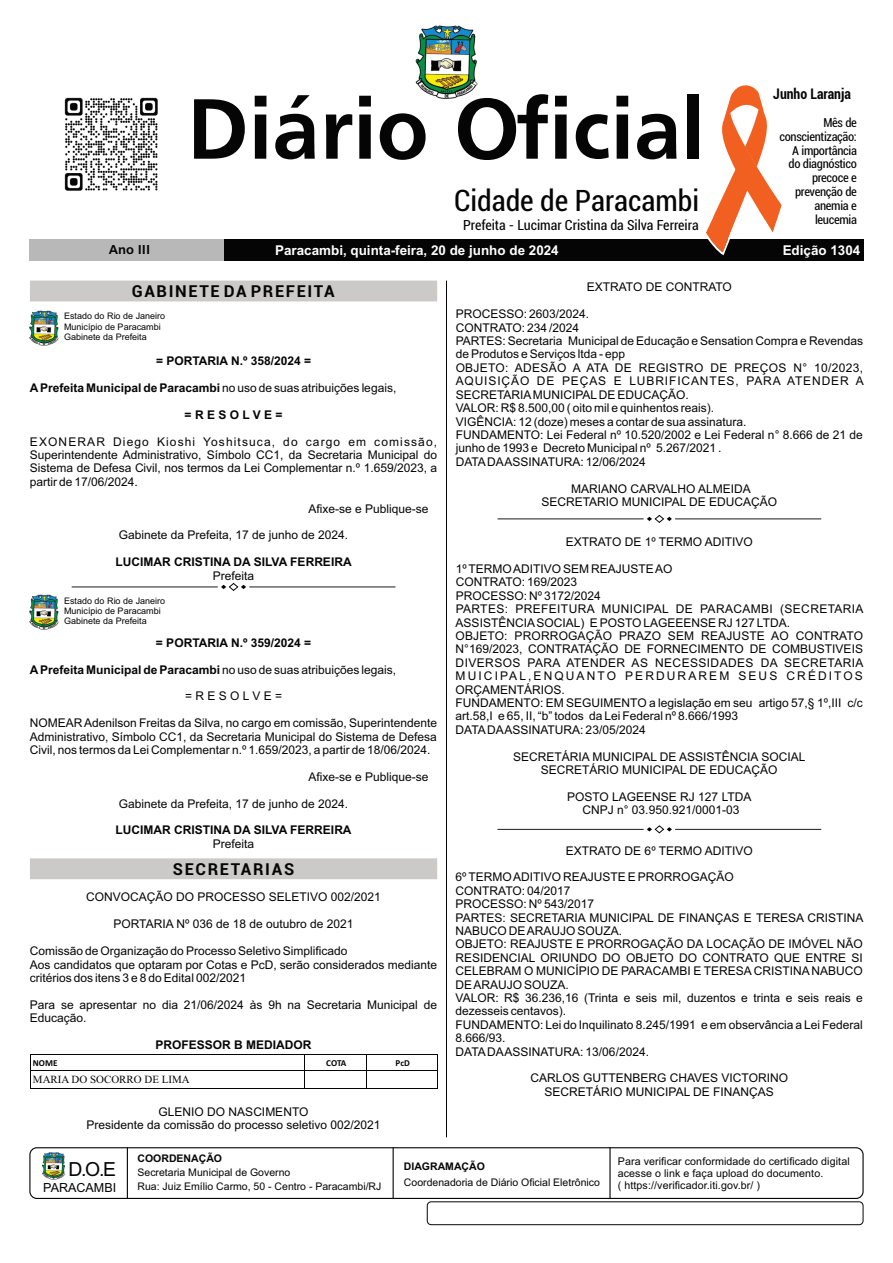
<style>
.page{position:relative;width:893px;height:1263px;background:#fff}
.page>*{position:absolute;margin:0;border:0;box-sizing:border-box;transform-origin:0 0}
.t1{font:700 89.25px "Frutiger";color:#040504}
.t2{font:condensed 29.7px "Roboto";color:#040504}
.t3{font:19.35px "Arial";color:#040504}
.t4{font:700 16.5px "Roboto";letter-spacing:.1em;color:#040504}
.t5{font:700 condensed 14.85px "Roboto";color:#040504;scale:.94 1}
.t6{font:condensed 14.1px "Roboto";color:#040504}
.t7{font:700 13.5px "Arial";color:#fff}
.t8{font:700 13.5px "Frutiger";color:#040504}
.t9{font:12.6px "Arial";color:#040504}
.t10{font:condensed 12.45px/13.8px "Roboto";letter-spacing:-.025em;color:#040504;text-align:right}
.t11{font:12px/13.4px "Arial";color:#040504}
.t12{font:700 12px "Arial";color:#040504}
.t13{font:10.95px "Times New Roman";color:#040504}
.t14{font:10.65px/11.9px "Arial";letter-spacing:.01em;color:#040504}
.t15{font:10.5px/13.8px "Arial";color:#040504}
.t16{font:700 10.5px "Arial";color:#040504}
.t17{font:700 9.15px "Calibri";color:#040504}
.t18{font:9px/10.1px "Arial";color:#040504}
.s1{font-weight:400}
</style>
<div class="page">
<img style="left:42px;top:1152px;width:23px;height:28px">
<div style="left:29px;top:1147px;width:835px;height:52px;border:1px solid #040504;border-radius:7px"></div>
<hr style="left:609px;top:1147px;width:2px;height:52px;background:#040504">
<hr style="left:127px;top:1147px;width:1px;height:52px;background:#040504">
<hr style="left:393px;top:1147px;width:1px;height:52px;background:#040504">
<div style="left:427px;top:1202px;width:436px;height:23px;border:1px solid #040504;border-radius:4px"></div>
<hr style="left:446px;top:281px;width:1px;height:856px;background:#040504">
<div style="left:30px;top:281px;width:407px;height:20px;background:#cbcac9"></div>
<img style="left:416px;top:25px;width:61px;height:74px">
<img style="left:64px;top:97px;width:94px;height:94px">
<div style="left:224px;top:239px;width:639px;height:22px;background:#040504"></div>
<div style="left:30px;top:239px;width:194px;height:22px;background:#b8b8b8"></div>
<img style="left:30px;top:311px;width:28px;height:34px">
<svg style="left:706px;top:85px;width:76px;height:171px"></svg>
<hr style="left:72px;top:586px;width:145px;height:1px;background:#040504">
<hr style="left:250px;top:586px;width:145px;height:1px;background:#040504">
<svg style="left:221px;top:583px;width:25px;height:8px"></svg>
<img style="left:30px;top:595px;width:28px;height:34px">
<hr style="left:30px;top:1054px;width:356px;height:1px;background:#040504">
<hr style="left:366px;top:1054px;width:71px;height:1px;background:#040504">
<hr style="left:30px;top:1071px;width:356px;height:1px;background:#040504">
<hr style="left:366px;top:1071px;width:71px;height:1px;background:#040504">
<svg style="left:30px;top:1055px;width:1px;height:33px"></svg>
<hr style="left:30px;top:1088px;width:356px;height:1px;background:#040504">
<svg style="left:304px;top:1055px;width:1px;height:33px"></svg>
<svg style="left:366px;top:1055px;width:1px;height:33px"></svg>
<hr style="left:366px;top:1088px;width:71px;height:1px;background:#040504">
<svg style="left:437px;top:1054px;width:1px;height:35px"></svg>
<hr style="left:498px;top:829px;width:145px;height:1px;background:#040504">
<hr style="left:675px;top:829px;width:146px;height:1px;background:#040504">
<svg style="left:647px;top:825px;width:25px;height:9px"></svg>
<hr style="left:498px;top:518px;width:145px;height:1px;background:#040504">
<hr style="left:675px;top:518px;width:146px;height:1px;background:#040504">
<svg style="left:647px;top:514px;width:25px;height:9px"></svg>
<div style="left:30px;top:858px;width:407px;height:21px;background:#cbcac9"></div>
<h1 class="t1" style="left:187px;top:94px;width:519px">Diário Oficial</h1>
<h2 class="t2" style="left:454px;top:189px;width:247px">Cidade de Paracambi</h2>
<p class="t6" style="left:463px;top:219px;width:237px">Prefeita - Lucimar Cristina da Silva Ferreira</p>
<p class="t5" style="left:773px;top:88px;width:84px">Junho Laranja</p>
<p class="t10" style="left:779px;top:117px;width:79px">Mês de conscientização:<br>A importância do diagnóstico precoce e prevenção de anemia e leucemia</p>
<p class="t8" style="left:109px;top:244px;width:43px">Ano III</p>
<p class="t8" style="left:111px;top:244px;width:35px">Ano I</p>
<p class="t7" style="left:275px;top:245px;width:285px">Paracambi, quinta-feira, 20 de junho de 2024</p>
<p class="t7" style="left:783px;top:245px;width:79px">Edição 1304</p>
<h3 class="t4" style="left:132px;top:284px;width:204px">GABINETE DA PREFEITA</h3>
<p class="t18" style="left:64px;top:312px;width:103px">Estado do Rio de Janeiro<br>Município de Paracambi<br>Gabinete da Prefeita</p>
<p class="t12" style="left:156px;top:356px;width:157px">= PORTARIA N.º 358/2024 =</p>
<p class="t12" style="left:30px;top:383px;width:368px">APrefeita Municipal de Paracambi <span class="s1">no uso de suas atribuições legais,</span></p>
<p class="t12" style="left:185px;top:410px;width:99px">= R E S O L V E =</p>
<p class="t11" style="left:30px;top:436px;width:409px;text-align:justify">EXONERAR Diego Kioshi Yoshitsuca, do cargo em comissão, Superintendente Administrativo, Símbolo CC1, da Secretaria Municipal do Sistema de Defesa Civil, nos termos da Lei Complementar n.º 1.659/2023, a partir de 17/06/2024.</p>
<p class="t11" style="left:308px;top:503px;width:122px">Afixe-se e Publique-se</p>
<p class="t11" style="left:119px;top:530px;width:231px">Gabinete da Prefeita, 17 de junho de 2024.</p>
<p class="t12" style="left:115px;top:557px;width:238px">LUCIMAR CRISTINA DA SILVA FERREIRA</p>
<p class="t11" style="left:213px;top:570px;width:43px">Prefeita</p>
<p class="t18" style="left:64px;top:596px;width:103px">Estado do Rio de Janeiro<br>Município de Paracambi<br>Gabinete da Prefeita</p>
<p class="t12" style="left:156px;top:638px;width:157px">= PORTARIA N.º 359/2024 =</p>
<p class="t12" style="left:30px;top:665px;width:368px">APrefeita Municipal de Paracambi <span class="s1">no uso de suas atribuições legais,</span></p>
<p class="t11" style="left:185px;top:691px;width:98px">= R E S O L V E =</p>
<p class="t11" style="left:30px;top:717px;width:409px;text-align:justify">NOMEAR Adenilson Freitas da Silva, no cargo em comissão, Superintendente Administrativo, Símbolo CC1, da Secretaria Municipal do Sistema de Defesa Civil, nos termos da Lei Complementar n.º 1.659/2023, a partir de 18/06/2024.</p>
<p class="t11" style="left:308px;top:771px;width:122px">Afixe-se e Publique-se</p>
<p class="t11" style="left:119px;top:798px;width:231px">Gabinete da Prefeita, 17 de junho de 2024.</p>
<p class="t12" style="left:115px;top:826px;width:238px">LUCIMAR CRISTINA DA SILVA FERREIRA</p>
<p class="t11" style="left:213px;top:838px;width:43px">Prefeita</p>
<h3 class="t4" style="left:173px;top:862px;width:123px">SECRETARIAS</h3>
<p class="t11" style="left:86px;top:892px;width:296px">CONVOCAÇÃO DO PROCESSO SELETIVO 002/2021</p>
<p class="t11" style="left:113px;top:918px;width:242px">PORTARIA Nº 036 de 18 de outubro de 2021</p>
<p class="t11" style="left:30px;top:945px;width:409px">Comissão de Organização do Processo Seletivo Simplificado<br>Aos candidatos que optaram por Cotas e PcD, serão considerados mediante critérios dos itens 3 e 8 do Edital 002/2021</p>
<p class="t11" style="left:30px;top:999px;width:409px">Para se apresentar no dia 21/06/2024 às 9h na Secretaria Municipal de<br>Educação.</p>
<p class="t12" style="left:156px;top:1040px;width:158px">PROFESSOR B MEDIADOR</p>
<p class="t17" style="left:33px;top:1059px;width:26px">NOME</p>
<p class="t17" style="left:326px;top:1059px;width:22px">COTA</p>
<p class="t17" style="left:396px;top:1059px;width:16px">PcD</p>
<p class="t13" style="left:33px;top:1076px;width:158px">MARIA DO SOCORRO DE LIMA</p>
<p class="t11" style="left:86px;top:1106px;width:296px;text-align:center">GLENIO DO NASCIMENTO<br>Presidente da comissão do processo seletivo 002/2021</p>
<p class="t11" style="left:587px;top:282px;width:147px">EXTRATO DE CONTRATO</p>
<p class="t11" style="left:456px;top:308px;width:409px">PROCESSO: 2603/2024.<br>CONTRATO: 234 /2024<br>PARTES: Secretaria Municipal de Educação e Sensation Compra e Revendas de Produtos e Serviços ltda - epp<br>OBJETO: ADESÃO A ATA DE REGISTRO DE PREÇOS N° 10/2023, AQUISIÇÃO DE PEÇAS E LUBRIFICANTES, PARA ATENDER A SECRETARIAMUNICIPALDE EDUCAÇÃO.<br>VALOR: R$ 8.500,00 ( oito mil e quinhentos reais).<br>VIGÊNCIA: 12 (doze) meses a contar de sua assinatura.<br>FUNDAMENTO: Lei Federal nº 10.520/2002 e Lei Federal n° 8.666 de 21 de junho de 1993 e Decreto Municipal nº 5.267/2021 .<br>DATADAASSINATURA: 12/06/2024</p>
<p class="t11" style="left:541px;top:483px;width:237px;text-align:center">MARIANO CARVALHO ALMEIDA<br>SECRETARIO MUNICIPAL DE EDUCAÇÃO</p>
<p class="t11" style="left:566px;top:536px;width:189px">EXTRATO DE 1º TERMO ADITIVO</p>
<p class="t11" style="left:456px;top:563px;width:410px">1º TERMO ADITIVO SEM REAJUSTE AO<br>CONTRATO: 169/2023<br>PROCESSO: Nº 3172/2024<br>PARTES: PREFEITURA MUNICIPAL DE PARACAMBI (SECRETARIA ASSISTÊNCIASOCIAL) E POSTO LAGEEENSE RJ 127 LTDA.<br>OBJETO: PRORROGAÇÃO PRAZO SEM REAJUSTE AO CONTRATO N°169/2023, CONTRATAÇÃO DE FORNECIMENTO DE COMBUSTIVEIS DIVERSOS PARA ATENDER AS NECESSIDADES DA SECRETARIA MUICIPAL,ENQUANTO PERDURAREM SEUS CRÉDITOS ORÇAMENTÁRIOS.<br>FUNDAMENTO: EM SEGUIMENTO a legislação em seu artigo 57,§ 1º,III c/c art.58,I e 65, II, “b” todos da Lei Federal nº 8.666/1993<br>DATADAASSINATURA: 23/05/2024</p>
<p class="t11" style="left:513px;top:751px;width:294px;text-align:center">SECRETÁRIA MUNICIPAL DE ASSISTÊNCIA SOCIAL<br>SECRETÁRIO MUNICIPAL DE EDUCAÇÃO</p>
<p class="t11" style="left:567px;top:791px;width:186px;text-align:center">POSTO LAGEENSE RJ 127 LTDA<br>CNPJ n° 03.950.921/0001-03</p>
<p class="t11" style="left:566px;top:845px;width:189px">EXTRATO DE 6º TERMO ADITIVO</p>
<p class="t11" style="left:456px;top:871px;width:409px">6º TERMO ADITIVO REAJUSTE E PRORROGAÇÃO<br>CONTRATO: 04/2017<br>PROCESSO: Nº 543/2017<br>PARTES: SECRETARIA MUNICIPAL DE FINANÇAS E TERESA CRISTINA NABUCO DE ARAUJO SOUZA.<br>OBJETO: REAJUSTE E PRORROGAÇÃO DA LOCAÇÃO DE IMÓVEL NÃO RESIDENCIAL ORIUNDO DO OBJETO DO CONTRATO QUE ENTRE SI CELEBRAM O MUNICÍPIO DE PARACAMBI E TERESA CRISTINA NABUCO DE ARAUJO SOUZA.<br>VALOR: R$ 36.236,16 (Trinta e seis mil, duzentos e trinta e seis reais e dezesseis centavos).<br>FUNDAMENTO: Lei do Inquilinato 8.245/1991 e em observância a Lei Federal 8.666/93.<br>DATADAASSINATURA: 13/06/2024.</p>
<p class="t11" style="left:530px;top:1073px;width:259px;text-align:center">CARLOS GUTTENBERG CHAVES VICTORINO<br>SECRETÁRIO MUNICIPAL DE FINANÇAS</p>
<h3 class="t3" style="left:69px;top:1162px;width:49px">D.O.E</h3>
<p class="t9" style="left:43px;top:1182px;width:74px">PARACAMBI</p>
<p class="t16" style="left:137px;top:1155px;width:86px">COORDENAÇÃO</p>
<p class="t15" style="left:137px;top:1166px;width:245px">Secretaria Municipal de Governo<br>Rua: Juiz Emílio Carmo, 50 - Centro - Paracambi/RJ</p>
<p class="t16" style="left:404px;top:1162px;width:83px">DIAGRAMAÇÃO</p>
<p class="t15" style="left:404px;top:1176px;width:198px">Coordenadoria de Diário Oficial Eletrônico</p>
<p class="t14" style="left:618px;top:1156px;width:233px">Para verificar conformidade do certificado digital acesse o link e faça upload do documento.<br>( https://verificador.iti.gov.br/ )</p>
</div>
